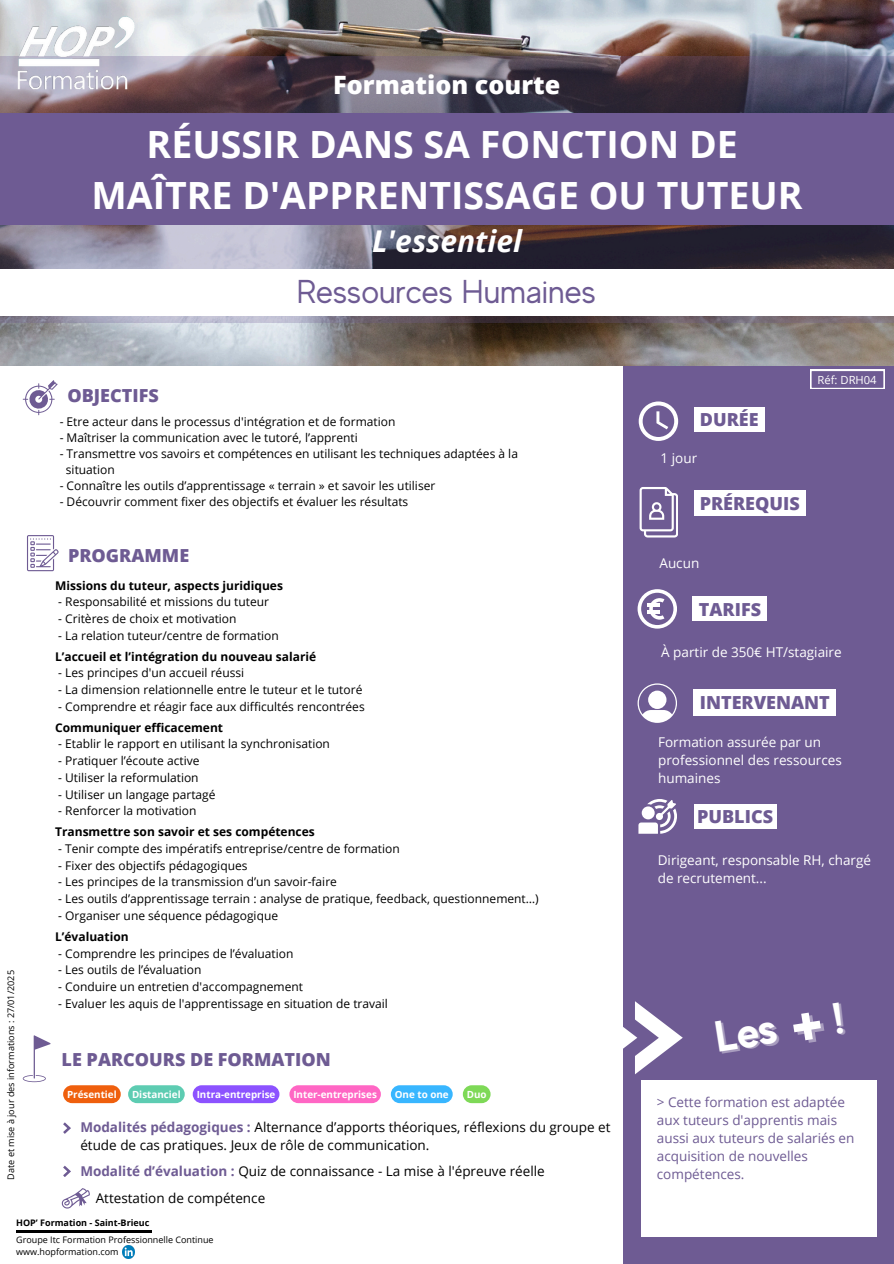
<style>
.page{position:relative;width:894px;height:1264px;background:#fff}
.page>*{position:absolute;margin:0;border:0;box-sizing:border-box;transform-origin:0 0}
.t1{font:700 37.5px/51.8px "Open Sans";color:#fff;text-align:center}
.t2{font:33px "MADE Evolve Sans";color:#6e5b93}
.t3{font:italic 700 30px "Open Sans";color:#fff}
.t4{font:800 25.2px "Open Sans";color:#fff}
.t5{font:800 18px "Open Sans";color:#6e5b93}
.t6{font:13.5px/18px "Open Sans";color:#000}
.t7{font:13.5px/18px "Open Sans";color:#fff}
.t8{font:13.5px/18px "Open Sans";color:#6e5b93}
.t9{font:12px "Open Sans";color:#000}
.t10{font:700 12px "Open Sans";color:#000}
.t11{font:11.25px "Open Sans";color:#fff}
.t12{font:700 9.9px "Open Sans";color:#fff}
.t13{font:9.15px "Open Sans";color:#000}
.t14{font:9px "Open Sans";color:#000}
.t15{font:700 9px "Open Sans";color:#000}
.s1{font-weight:700;color:#6e5b93}
</style>
<div class="page">
<div style="left:622px;top:275px;width:271px;height:988px;background:#6e5b93"></div>
<img style="left:0;top:0;width:893px;height:366px">
<svg style="left:0;top:57px;width:893px;height:266px;background:#5d5563"></svg>
<div style="left:0;top:113px;width:893px;height:112px;background:#6e5b93"></div>
<div style="left:0;top:269px;width:893px;height:46px;background:#fff"></div>
<svg style="left:622px;top:1001px;width:60px;height:73px"></svg>
<svg style="left:638px;top:401px;width:40px;height:40px"></svg>
<div style="left:694px;top:407px;width:70px;height:25px;background:#fff"></div>
<svg style="left:637px;top:589px;width:39px;height:39px"></svg>
<hr style="left:647px;top:610px;width:12px;height:4px;background:#fff">
<hr style="left:647px;top:603px;width:12px;height:4px;background:#fff">
<div style="left:692px;top:596px;width:74px;height:25px;background:#fff"></div>
<svg style="left:639px;top:487px;width:38px;height:50px"></svg>
<div style="left:694px;top:490px;width:111px;height:26px;background:#fff"></div>
<svg style="left:810px;top:370px;width:74px;height:19px"></svg>
<svg style="left:637px;top:683px;width:39px;height:39px"></svg>
<div style="left:693px;top:804px;width:83px;height:25px;background:#fff"></div>
<div style="left:640px;top:1080px;width:236px;height:157px;background:#fff"></div>
<svg style="left:638px;top:799px;width:38px;height:34px"></svg>
<svg style="left:23px;top:380px;width:34px;height:35px"></svg>
<svg style="left:27px;top:535px;width:31px;height:36px"></svg>
<svg style="left:23px;top:1035px;width:28px;height:47px"></svg>
<svg style="left:122px;top:1245px;width:12px;height:13px"></svg>
<div style="left:693px;top:689px;width:142px;height:26px;background:#fff"></div>
<img style="left:0;top:0;width:155px;height:113px">
<hr style="left:16px;top:1230px;width:135px;height:2px;background:#000">
<svg style="left:62px;top:1188px;width:28px;height:20px"></svg>
<svg style="left:63px;top:1122px;width:8px;height:11px"></svg>
<svg style="left:63px;top:1165px;width:8px;height:11px"></svg>
<div style="left:63px;top:1085px;width:58px;height:18px;background:#ef5f0d;border-radius:9px"></div>
<div style="left:462px;top:1085px;width:28px;height:18px;background:#7ed957;border-radius:9px"></div>
<div style="left:128px;top:1085px;width:57px;height:18px;background:#5dccb2;border-radius:9px"></div>
<div style="left:289px;top:1085px;width:92px;height:18px;background:#ff66c4;border-radius:9px"></div>
<div style="left:193px;top:1085px;width:86px;height:18px;background:#8c52ff;border-radius:9px"></div>
<div style="left:391px;top:1085px;width:61px;height:18px;background:#38b6ff;border-radius:9px"></div>
<p class="t4" style="left:333px;top:68px;width:228px">Formation courte</p>
<p class="t13" style="left:4px;top:1179px;width:211px;rotate:-90deg">Date et mise à jour des informations : 27/01/2025</p>
<p class="t1" style="left:91px;top:117px;width:712px">RÉUSSIR DANS SA FONCTION DE<br>MAÎTRE D'APPRENTISSAGE OU TUTEUR</p>
<p class="t3" style="left:372px;top:220px;width:151px">L'essentiel</p>
<p class="t2" style="left:297px;top:273px;width:300px">Ressources Humaines</p>
<p class="t5" style="left:67px;top:383px;width:93px">OBJECTIFS</p>
<p class="t9" style="left:60px;top:413px;width:337px">- Etre acteur dans le processus d'intégration et de formation</p>
<p class="t9" style="left:60px;top:429px;width:299px">- Maîtriser la communication avec le tutoré, l’apprenti</p>
<p class="t9" style="left:60px;top:445px;width:459px">- Transmettre vos savoirs et compétences en utilisant les techniques adaptées à la</p>
<p class="t9" style="left:66px;top:461px;width:50px">situation</p>
<p class="t9" style="left:60px;top:477px;width:377px">- Connaître les outils d’apprentissage « terrain » et savoir les utiliser</p>
<h5 class="t9" style="left:60px;top:493px;width:350px">- Découvrir comment fixer des objectifs et évaluer les résultats</h5>
<p class="t5" style="left:68px;top:542px;width:123px">PROGRAMME</p>
<p class="t5" style="left:699px;top:406px;width:60px">DURÉE</p>
<p class="t7" style="left:660px;top:449px;width:38px">1 jour</p>
<p class="t5" style="left:699px;top:490px;width:102px">PRÉREQUIS</p>
<p class="t7" style="left:659px;top:553px;width:41px">Aucun</p>
<p class="t11" style="left:817px;top:372px;width:61px">Réf: DRH04</p>
<p class="t10" style="left:55px;top:576px;width:229px">Missions du tuteur, aspects juridiques</p>
<p class="t9" style="left:58px;top:593px;width:212px">- Responsabilité et missions du tuteur</p>
<h4 class="t9" style="left:58px;top:610px;width:180px">- Critères de choix et motivation</h4>
<h2 class="t9" style="left:58px;top:627px;width:222px">- La relation tuteur/centre de formation</h2>
<h3 class="t10" style="left:55px;top:647px;width:262px">L’accueil et l’intégration du nouveau salarié</h3>
<p class="t9" style="left:58px;top:664px;width:187px">- Les principes d'un accueil réussi</p>
<p class="t9" style="left:58px;top:681px;width:305px">- La dimension relationnelle entre le tuteur et le tutoré</p>
<h5 class="t9" style="left:58px;top:698px;width:308px">- Comprendre et réagir face aux difficultés rencontrées</h5>
<h6 class="t10" style="left:55px;top:718px;width:169px">Communiquer efficacement</h6>
<h5 class="t9" style="left:58px;top:735px;width:273px">- Etablir le rapport en utilisant la synchronisation</h5>
<h6 class="t9" style="left:58px;top:752px;width:143px">- Pratiquer l’écoute active</h6>
<p class="t9" style="left:58px;top:769px;width:142px">- Utiliser la reformulation</p>
<h5 class="t9" style="left:58px;top:785px;width:159px">- Utiliser un langage partagé</h5>
<h6 class="t9" style="left:58px;top:802px;width:140px">- Renforcer la motivation</h6>
<p class="t10" style="left:55px;top:823px;width:261px">Transmettre son savoir et ses compétences</p>
<h6 class="t9" style="left:58px;top:840px;width:343px">- Tenir compte des impératifs entreprise/centre de formation</h6>
<p class="t9" style="left:58px;top:856px;width:191px">- Fixer des objectifs pédagogiques</p>
<h5 class="t9" style="left:58px;top:873px;width:280px">- Les principes de la transmission d’un savoir-faire</h5>
<h6 class="t9" style="left:58px;top:890px;width:482px">- Les outils d’apprentissage terrain : analyse de pratique, feedback, questionnement…)</h6>
<p class="t9" style="left:58px;top:907px;width:221px">- Organiser une séquence pédagogique</p>
<h6 class="t10" style="left:55px;top:927px;width:75px">L’évaluation</h6>
<p class="t9" style="left:58px;top:944px;width:236px">- Comprendre les principes de l’évaluation</p>
<h5 class="t9" style="left:58px;top:961px;width:145px">- Les outils de l’évaluation</h5>
<p class="t9" style="left:58px;top:978px;width:246px">- Conduire un entretien d'accompagnement</p>
<p class="t9" style="left:58px;top:994px;width:331px">- Evaluer les aquis de l'apprentissage en situation de travail</p>
<p class="t5" style="left:62px;top:1046px;width:270px">LE PARCOURS DE FORMATION</p>
<p class="t12" style="left:67px;top:1087px;width:51px">Présentiel</p>
<p class="t12" style="left:132px;top:1087px;width:50px">Distanciel</p>
<p class="t12" style="left:197px;top:1087px;width:80px">Intra-entreprise</p>
<h5 class="t12" style="left:293px;top:1087px;width:85px">Inter-entreprises</h5>
<p class="t12" style="left:394px;top:1087px;width:55px">One to one</p>
<p class="t12" style="left:466px;top:1087px;width:21px">Duo</p>
<p class="t6" style="left:80px;top:1117px;width:531px"><span class="s1">Modalités pédagogiques :</span> Alternance d’apports théoriques, réflexions du groupe et étude de cas pratiques. Jeux de rôle de communication.</p>
<p class="t6" style="left:80px;top:1161px;width:466px"><span class="s1">Modalité d’évaluation :</span> Quiz de connaissance - La mise à l'épreuve réelle</p>
<p class="t6" style="left:96px;top:1188px;width:171px">Attestation de compétence</p>
<p class="t5" style="left:698px;top:596px;width:64px">TARIFS</p>
<p class="t7" style="left:661px;top:642px;width:182px">À partir de 350€ HT/stagiaire</p>
<p class="t5" style="left:699px;top:689px;width:131px">INTERVENANT</p>
<p class="t7" style="left:658px;top:733px;width:185px">Formation assurée par un professionnel des ressources humaines</p>
<p class="t5" style="left:697px;top:804px;width:77px">PUBLICS</p>
<p class="t7" style="left:657px;top:850px;width:215px">Dirigeant, responsable RH, chargé de recrutement...</p>
<p class="t8" style="left:656px;top:1092px;width:199px">&gt; Cette formation est adaptée aux tuteurs d'apprentis mais aussi aux tuteurs de salariés en acquisition de nouvelles compétences.</p>
<p class="t15" style="left:16px;top:1216px;width:135px">HOP’ Formation - Saint-Brieuc</p>
<p class="t14" style="left:16px;top:1233px;width:199px">Groupe Itc Formation Professionnelle Continue</p>
<p class="t14" style="left:16px;top:1245px;width:104px">www.hopformation.com</p>
</div>
